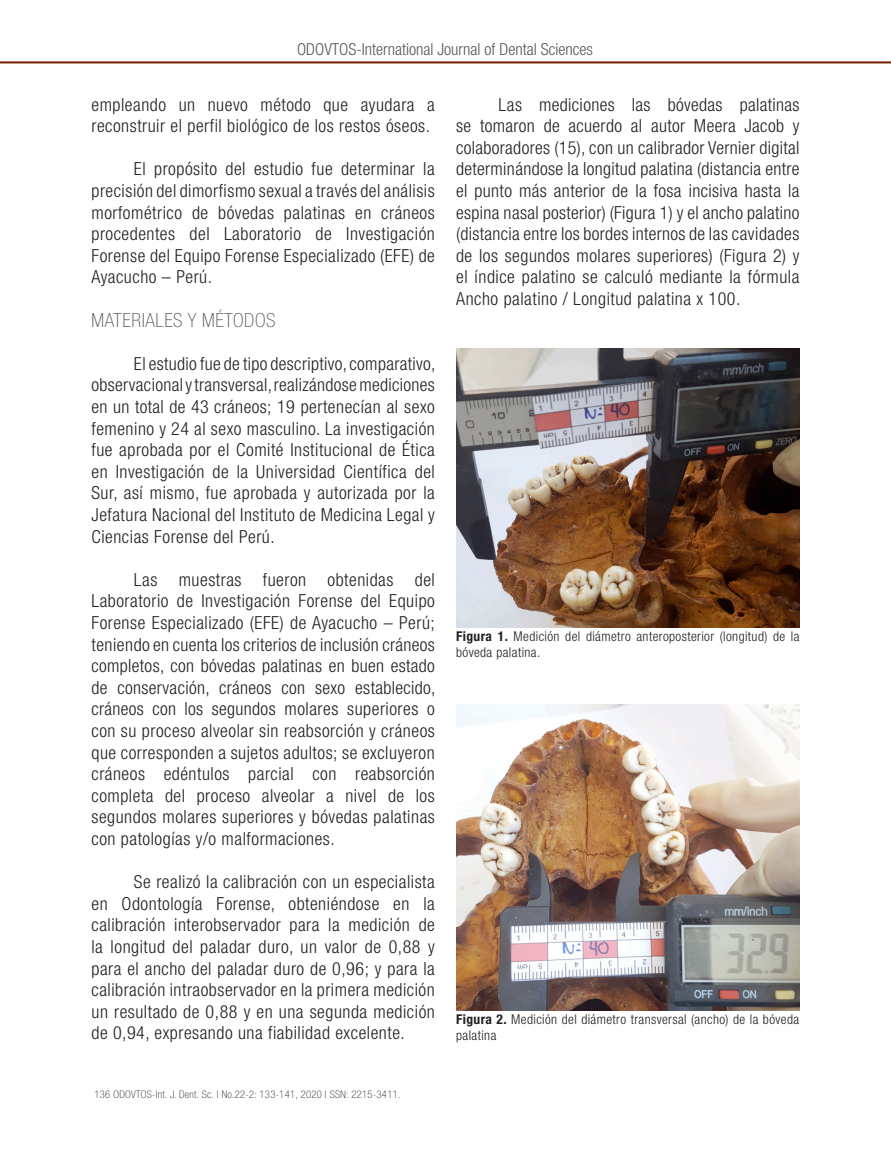
<style>
.page{position:relative;width:891px;height:1161px;background:#fff}
.page>*{position:absolute;margin:0;border:0;box-sizing:border-box;transform-origin:0 0}
.Subtitulo_1{font:100 condensed 19.5px "Helvetica Neue LT Std";letter-spacing:.03em;color:#57585a}
.Texto_general_con_sa{font:300 condensed 18px/21.6px "Helvetica Neue LT Std";letter-spacing:.03em;color:#231f20;text-align:justify}
.t1{font:300 condensed 16.5px "Helvetica Neue LT Std";color:#57585a}
.fuentes_de_tablas{font:300 condensed 13.5px/16.2px "Helvetica Neue LT Std";letter-spacing:.03em;color:#231f20}
.t2{font:100 condensed 10.5px "Helvetica Neue LT Std";letter-spacing:.03em;color:#231f20}
.s1{font-weight:700}
</style>
<div class="page">
<svg style="left:0;top:61px;width:891px;height:2px;background:#8f4a2c"></svg>
<img style="left:456px;top:348px;width:344px;height:280px">
<img style="left:456px;top:704px;width:344px;height:307px">
<p class="t1" style="left:297px;top:40px;width:297px">ODOVTOS-International Journal of Dental Sciences</p>
<p class="Texto_general_con_sa" style="left:91px;top:93px;width:345px">empleando un nuevo método que ayudara a reconstruir el perfil biológico de los restos óseos.</p>
<p class="Texto_general_con_sa" style="left:91px;top:158px;width:345px;text-indent:43px">El propósito del estudio fue determinar la precisión del dimorfismo sexual a través del análisis morfométrico de bóvedas palatinas en cráneos procedentes del Laboratorio de Investigación Forense del Equipo Forense Especializado (EFE) de Ayacucho – Perú.</p>
<p class="Subtitulo_1" style="left:91px;top:309px;width:185px">MATERIALES Y MÉTODOS</p>
<p class="Texto_general_con_sa" style="left:91px;top:353px;width:346px;text-indent:43px">El estudio fue de tipo descriptivo, comparativo, observacional y transversal, realizándose mediciones en un total de 43 cráneos; 19 pertenecían al sexo femenino y 24 al sexo masculino. La investigación fue aprobada por el Comité Institucional de Ética en Investigación de la Universidad Científica del Sur, así mismo, fue aprobada y autorizada por la Jefatura Nacional del Instituto de Medicina Legal y Ciencias Forense del Perú.</p>
<p class="Texto_general_con_sa" style="left:91px;top:569px;width:346px;text-indent:43px">Las muestras fueron obtenidas del Laboratorio de Investigación Forense del Equipo Forense Especializado (EFE) de Ayacucho – Perú; teniendo en cuenta los criterios de inclusión cráneos completos, con bóvedas palatinas en buen estado de conservación, cráneos con sexo establecido, cráneos con los segundos molares superiores o con su proceso alveolar sin reabsorción y cráneos que corresponden a sujetos adultos; se excluyeron cráneos edéntulos parcial con reabsorción completa del proceso alveolar a nivel de los segundos molares superiores y bóvedas palatinas con patologías y/o malformaciones.</p>
<p class="Texto_general_con_sa" style="left:91px;top:871px;width:345px;text-indent:43px">Se realizó la calibración con un especialista en Odontología Forense, obteniéndose en la calibración interobservador para la medición de la longitud del paladar duro, un valor de 0,88 y para el ancho del paladar duro de 0,96; y para la calibración intraobservador en la primera medición un resultado de 0,88 y en una segunda medición de 0,94, expresando una fiabilidad excelente.</p>
<p class="t2" style="left:95px;top:1088px;width:308px">136 ODOVTOS-Int. J. Dent. Sc. | No.22-2: 133-141, 2020 I SSN: 2215-3411.</p>
<p class="Texto_general_con_sa" style="left:456px;top:93px;width:345px;text-indent:43px">Las mediciones las bóvedas palatinas se tomaron de acuerdo al autor Meera Jacob y colaboradores (15), con un calibrador Vernier digital determinándose la longitud palatina (distancia entre el punto más anterior de la fosa incisiva hasta la espina nasal posterior) (Figura 1) y el ancho palatino (distancia entre los bordes internos de las cavidades de los segundos molares superiores) (Figura 2) y el índice palatino se calculó mediante la fórmula Ancho palatino / Longitud palatina x 100.</p>
<p class="fuentes_de_tablas" style="left:456px;top:628px;width:345px"><span class="s1">Figura 1.</span> Medición del diámetro anteroposterior (longitud) de la bóveda palatina.</p>
<p class="fuentes_de_tablas" style="left:456px;top:1011px;width:345px"><span class="s1">Figura 2.</span> Medición del diámetro transversal (ancho) de la bóveda palatina</p>
</div>
